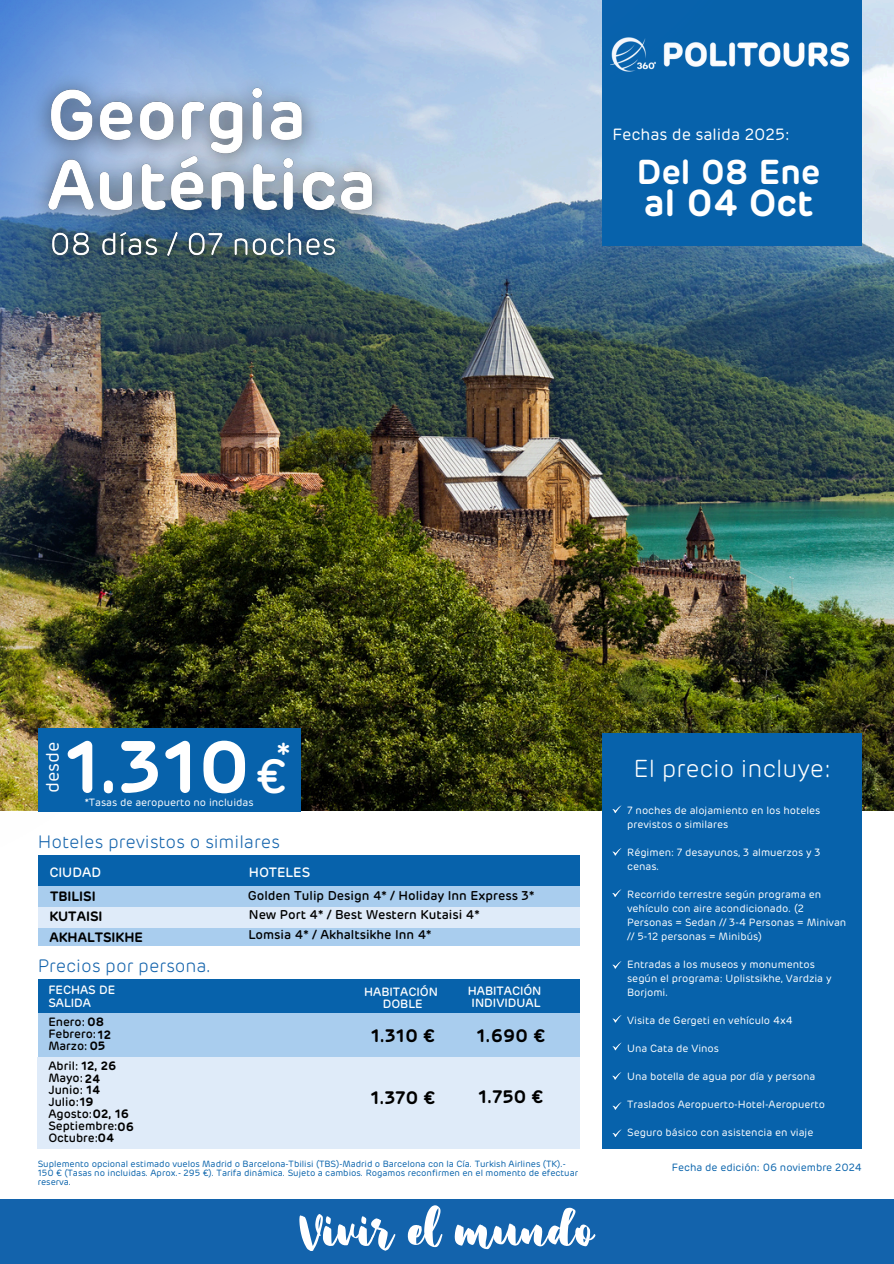
<style>
.page{position:relative;width:894px;height:1264px;background:#fff}
.page>*{position:absolute;margin:0;border:0;box-sizing:border-box;transform-origin:0 0}
.t1{font:600 73.2px "Rubrik";color:#fff}
.t2{font:69px "Hopipolla Free";color:#fff}
.t3{font:500 47.85px "Rubrik";color:#fff}
.t4{font:600 37.35px "Rubrik";color:#fff}
.t5{font:600 34.35px "Rubrik";color:#fff}
.t6{font:500 34.2px "Rubrik";color:#fff}
.t7{font:300 24.6px "Rubrik";color:#fff}
.t8{font:300 18px "Rubrik";color:#1363ac}
.t9{font:600 18px "Rubrik";color:#000}
.t10{font:18px "Rubrik";color:#fff}
.t11{font:16.2px "Rubrik";color:#fff}
.t12{font:600 13.5px "Rubrik";color:#000}
.t13{font:500 13.5px "Rubrik";color:#fff}
.t14{font:500 12.75px "Rubrik";color:#000}
.t15{font:500 12px "Rubrik";color:#000}
.t16{font:500 12px/13px "Rubrik";color:#fff}
.t17{font:600 12px "Rubrik";color:#000}
.t18{font:10.5px/14px "Rubrik";color:#fff}
.t19{font:10.5px "Rubrik";color:#0762ab}
.t20{font:9px/9px "Rubrik";color:#0762ab}
.s1{font-weight:600}
</style>
<div class="page">
<div style="left:602px;top:733px;width:259px;height:416px;background:#0762ab"></div>
<div style="left:0;top:1199px;width:893px;height:64px;background:#1363ac"></div>
<div style="left:38px;top:1013px;width:541px;height:44px;background:#a9cdee"></div>
<div style="left:38px;top:979px;width:541px;height:34px;background:#0762ab"></div>
<svg style="left:612px;top:848px;width:9px;height:7px"></svg>
<svg style="left:612px;top:889px;width:9px;height:8px"></svg>
<svg style="left:612px;top:1102px;width:9px;height:7px"></svg>
<div style="left:38px;top:855px;width:541px;height:31px;background:#0762ab"></div>
<svg style="left:612px;top:1043px;width:9px;height:7px"></svg>
<svg style="left:612px;top:1072px;width:9px;height:7px"></svg>
<div style="left:38px;top:926px;width:541px;height:20px;background:#a9cdee"></div>
<div style="left:38px;top:905px;width:541px;height:22px;background:#dfebf9"></div>
<div style="left:38px;top:886px;width:541px;height:20px;background:#a9cdee"></div>
<svg style="left:612px;top:961px;width:9px;height:7px"></svg>
<div style="left:38px;top:1057px;width:541px;height:92px;background:#dfebf9"></div>
<svg style="left:612px;top:1015px;width:9px;height:7px"></svg>
<img style="left:0;top:0;width:879px;height:848px">
<img style="left:17px;top:59px;width:386px;height:186px">
<img style="left:37px;top:217px;width:314px;height:54px">
<svg style="left:612px;top:1129px;width:9px;height:8px"></svg>
<p class="t11" style="left:612px;top:127px;width:178px">Fechas de salida 2025:</p>
<h6 class="t5" style="left:636px;top:157px;width:185px">Del 08 Ene</h6>
<h6 class="t4" style="left:643px;top:186px;width:171px">al 04 Oct</h6>
<h5 class="t10" style="left:44px;top:792px;width:52px;rotate:-90deg">desde</h5>
<h2 class="t1" style="left:64px;top:735px;width:187px">1.310</h2>
<p class="t6" style="left:276px;top:739px;width:15px">*</p>
<h5 class="t3" style="left:255px;top:755px;width:33px">€</h5>
<p class="t18" style="left:85px;top:796px;width:170px">*Tasas de aeropuerto no incluidas</p>
<h6 class="t8" style="left:38px;top:833px;width:243px">Hoteles previstos o similares</h6>
<p class="t13" style="left:49px;top:866px;width:53px">CIUDAD</p>
<h6 class="t13" style="left:249px;top:866px;width:63px">HOTELES</h6>
<p class="t12" style="left:50px;top:890px;width:47px">TBILISI</p>
<p class="t14" style="left:248px;top:890px;width:288px">Golden Tulip Design 4* / Holiday Inn Express 3*</p>
<p class="t12" style="left:49px;top:910px;width:55px">KUTAISI</p>
<h5 class="t14" style="left:249px;top:909px;width:232px">New Port 4* / Best Western Kutaisi 4*</h5>
<p class="t12" style="left:49px;top:931px;width:95px">AKHALTSIKHE</p>
<h6 class="t14" style="left:248px;top:928px;width:184px">Lomsia 4* / Akhaltsikhe Inn 4*</h6>
<p class="t8" style="left:38px;top:957px;width:175px">Precios por persona.</p>
<p class="t16" style="left:48px;top:983px;width:68px">FECHAS DE<br>SALIDA</p>
<p class="t16" style="left:364px;top:985px;width:75px">HABITACIÓN</p>
<p class="t16" style="left:383px;top:997px;width:41px">DOBLE</p>
<h1 class="t15" style="left:48px;top:1016px;width:57px">Enero: <span class="s1">08</span></h1>
<h4 class="t15" style="left:48px;top:1028px;width:64px">Febrero: <span class="s1">12</span></h4>
<p class="t15" style="left:48px;top:1040px;width:59px">Marzo: <span class="s1">05</span></p>
<p class="t9" style="left:370px;top:1027px;width:66px">1.310 €</p>
<p class="t16" style="left:467px;top:984px;width:75px">HABITACIÓN</p>
<p class="t16" style="left:471px;top:996px;width:70px">INDIVIDUAL</p>
<h6 class="t9" style="left:476px;top:1027px;width:70px">1.690 €</h6>
<p class="t15" style="left:48px;top:1060px;width:69px">Abril: <span class="s1">12, 26</span></p>
<p class="t15" style="left:48px;top:1072px;width:36px">Mayo:</p>
<p class="t15" style="left:48px;top:1084px;width:54px">Junio: <span class="s1">14</span></p>
<p class="t15" style="left:48px;top:1096px;width:47px">Julio:<span class="s1">19</span></p>
<p class="t15" style="left:48px;top:1108px;width:82px">Agosto:<span class="s1">02, 16</span></p>
<p class="t15" style="left:48px;top:1120px;width:87px">Septiembre:<span class="s1">06</span></p>
<h5 class="t15" style="left:48px;top:1132px;width:67px">Octubre:<span class="s1">04</span></h5>
<p class="t17" style="left:85px;top:1073px;width:17px">24</p>
<h5 class="t9" style="left:370px;top:1090px;width:66px">1.370 €</h5>
<p class="t9" style="left:478px;top:1088px;width:66px">1.750 €</p>
<p class="t20" style="left:38px;top:1160px;width:542px">Suplemento opcional estimado vuelos Madrid o Barcelona-Tbilisi (TBS)-Madrid o Barcelona con la Cía. Turkish Airlines (TK).-<br>150 € (Tasas no incluidas. Aprox.- 295 €). Tarifa dinámica. Sujeto a cambios. Rogamos reconfirmen en el momento de efectuar reserva.</p>
<p class="t2" style="left:299px;top:1202px;width:296px">Vivir el mundo</p>
<p class="t7" style="left:633px;top:758px;width:199px">El precio incluye:</p>
<p class="t18" style="left:627px;top:804px;width:194px">7 noches de alojamiento en los hoteles previstos o similares</p>
<p class="t18" style="left:627px;top:846px;width:195px">Régimen: 7 desayunos, 3 almuerzos y 3 cenas.</p>
<p class="t18" style="left:627px;top:888px;width:220px">Recorrido terrestre según programa en vehículo con aire acondicionado. (2<br>Personas = Sedan // 3-4 Personas = Minivan // 5-12 personas = Minibús)</p>
<p class="t18" style="left:627px;top:958px;width:206px">Entradas a los museos y monumentos según el programa: Uplistsikhe, Vardzia y<br>Borjomi.</p>
<p class="t18" style="left:627px;top:1014px;width:167px">Visita de Gergeti en vehículo 4x4</p>
<p class="t18" style="left:627px;top:1042px;width:93px">Una Cata de Vinos</p>
<p class="t18" style="left:627px;top:1070px;width:190px">Una botella de agua por día y persona</p>
<p class="t18" style="left:627px;top:1098px;width:199px">Traslados Aeropuerto-Hotel-Aeropuerto</p>
<h5 class="t18" style="left:627px;top:1126px;width:188px">Seguro básico con asistencia en viaje</h5>
<p class="t19" style="left:671px;top:1162px;width:191px">Fecha de edición: 06 noviembre 2024</p>
</div>
